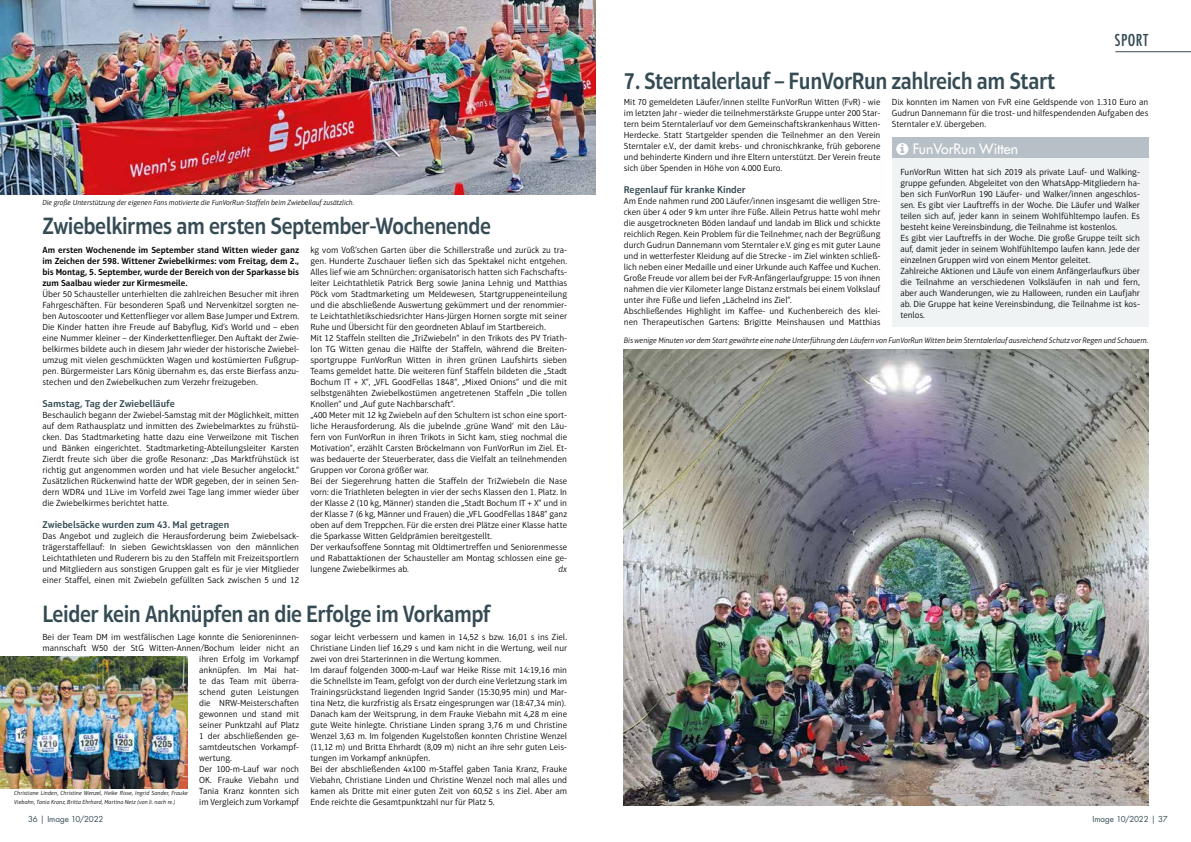
<style>
.page{position:relative;width:1191px;height:842px;background:#fff}
.page>*{position:absolute;margin:0;border:0;box-sizing:border-box;transform-origin:0 0}
.t1{font:600 24px "Aptifer Sans LT Pro";letter-spacing:-.02em;color:#354b54;scale:.9 1}
.t2{font:500 condensed 16px "Futura LT Pro";letter-spacing:.035em;color:#354b54}
.t3{font:500 14px "Futura LT Pro";color:#fff}
.t4{font:600 10px "Aptifer Sans LT Pro";color:#354b54}
.t5{font:300 9px/11px "Aptifer Sans LT Pro";color:#000;text-align:justify}
.t6{font:600 9px/11px "Aptifer Sans LT Pro";color:#000;text-align:justify}
.t7{font:italic 300 9px "Aptifer Sans LT Pro";color:#000}
.t8{font:italic 300 8px "Aptifer Sans LT Pro";color:#000}
.t9{font:8px "Futura LT Pro";letter-spacing:-.01em;color:#354b54}
.t10{font:italic 300 7.5px "Aptifer Sans LT Pro";color:#000}
.t11{font:italic 300 6px/9px "Aptifer Sans LT Pro";letter-spacing:.015em;color:#000}
</style>
<div class="page">
<img style="left:0;top:0;width:595px;height:195px">
<div style="left:891px;top:137px;width:257px;height:22px;background:#b6c0c6"></div>
<div style="left:891px;top:159px;width:257px;height:168px;background:#f0f3f4"></div>
<img style="left:0;top:657px;width:188px;height:131px">
<img style="left:624px;top:349px;width:524px;height:456px">
<hr style="left:1115px;top:51px;width:76px;height:1px;background:#354b54">
<p class="t10" style="left:43px;top:198px;width:313px">Die große Unterstützung der eigenen Fans motivierte die FunVorRun-Staffeln beim Zwiebellauf zusätzlich.</p>
<h1 class="t1" style="left:43px;top:212px;width:500px">Zwiebelkirmes am ersten September-Wochenende</h1>
<p class="t5" style="left:310px;top:245px;width:258px;text-align:left">kg vom Voß’schen Garten über die Schillerstraße und zurück zu tra&shy;gen. Hunderte Zuschauer ließen sich das Spektakel nicht entgehen.<br>Alles lief wie am Schnürchen: organisatorisch hatten sich Fachschafts&shy;leiter Leichtathletik Patrick Berg sowie Janina Lehnig und Matthias Pöck vom Stadtmarketing um Meldewesen, Startgruppeneinteilung und die abschließende Auswertung gekümmert und der renommier&shy;te Leichtathletikschiedsrichter Hans-Jürgen Hornen sorgte mit seiner Ruhe und Übersicht für den geordneten Ablauf im Startbereich.<br>Mit 12 Staffeln stellten die „TriZwiebeln“ in den Trikots des PV Triath&shy;lon TG Witten genau die Hälfte der Staffeln, während die Breiten&shy;sportgruppe FunVorRun Witten in ihren grünen Laufshirts sieben Teams gemeldet hatte. Die weiteren fünf Staffeln bildeten die „Stadt Bochum IT + X“, „VFL GoodFellas 1848“, „Mixed Onions“ und die mit selbstgenähten Zwiebelkostümen angetretenen Staffeln „Die tollen Knollen“ und „Auf gute Nachbarschaft“.<br>„400 Meter mit 12 kg Zwiebeln auf den Schultern ist schon eine sport&shy;liche Herausforderung. Als die jubelnde ‚grüne Wand‘ mit den Läu&shy;fern von FunVorRun in ihren Trikots in Sicht kam, stieg nochmal die Motivation“, erzählt Carsten Bröckelmann von FunVorRun im Ziel. Et&shy;was bedauerte der Steuerberater, dass die Vielfalt an teilnehmenden Gruppen vor Corona größer war.<br>Bei der Siegerehrung hatten die Staffeln der TriZwiebeln die Nase vorn: die Triathleten belegten in vier der sechs Klassen den 1. Platz. In der Klasse 2 (10 kg, Männer) standen die „Stadt Bochum IT + X“ und in der Klasse 7 (6 kg, Männer und Frauen) die „VFL GoodFellas 1848“ ganz oben auf dem Treppchen. Für die ersten drei Plätze einer Klasse hatte die Sparkasse Witten Geldprämien bereitgestellt.<br>Der verkaufsoffene Sonntag mit Oldtimertreffen und Seniorenmesse und Rabattaktionen der Schausteller am Montag schlossen eine ge&shy;lungene Zwiebelkirmes ab.</p>
<p class="t6" style="left:43px;top:245px;width:258px">Am ersten Wochenende im September stand Witten wieder ganz im Zeichen der 598. Wittener Zwiebelkirmes: vom Freitag, dem 2., bis Montag, 5. September, wurde der Bereich von der Sparkasse bis zum Saalbau wieder zur Kirmesmeile.</p>
<p class="t5" style="left:43px;top:289px;width:258px">Über 50 Schausteller unterhielten die zahlreichen Besucher mit ihren Fahrgeschäften. Für besonderen Spaß und Nervenkitzel sorgten ne&shy;ben Autoscooter und Kettenflieger vor allem Base Jumper und Extrem.<br>Die Kinder hatten ihre Freude auf Babyflug, Kid’s World und – eben eine Nummer kleiner – der Kinderkettenflieger. Den Auftakt der Zwie&shy;belkirmes bildete auch in diesem Jahr wieder der historische Zwiebel&shy;umzug mit vielen geschmückten Wagen und kostümierten Fußgrup&shy;pen. Bürgermeister Lars König übernahm es, das erste Bierfass anzu&shy;stechen und den Zwiebelkuchen zum Verzehr freizugeben.</p>
<p class="t4" style="left:43px;top:398px;width:134px">Samstag, Tag der Zwiebelläufe</p>
<p class="t5" style="left:43px;top:410px;width:258px">Beschaulich begann der Zwiebel-Samstag mit der Möglichkeit, mitten auf dem Rathausplatz und inmitten des Zwiebelmarktes zu frühstü&shy;cken. Das Stadtmarketing hatte dazu eine Verweilzone mit Tischen und Bänken eingerichtet. Stadtmarketing-Abteilungsleiter Karsten Zierdt freute sich über die große Resonanz: „Das Marktfrühstück ist richtig gut angenommen worden und hat viele Besucher angelockt.“ Zusätzlichen Rückenwind hatte der WDR gegeben, der in seinen Sen&shy;dern WDR4 und 1Live im Vorfeld zwei Tage lang immer wieder über die Zwiebelkirmes berichtet hatte.</p>
<p class="t4" style="left:43px;top:519px;width:188px">Zwiebelsäcke wurden zum 43. Mal getragen</p>
<p class="t5" style="left:43px;top:531px;width:258px">Das Angebot und zugleich die Herausforderung beim Zwiebelsack&shy;trägerstaffellauf: In sieben Gewichtsklassen von den männlichen Leichtathleten und Ruderern bis zu den Staffeln mit Freizeitsportlern und Mitgliedern aus sonstigen Gruppen galt es für je vier Mitglieder einer Staffel, einen mit Zwiebeln gefüllten Sack zwischen 5 und 12</p>
<p class="t7" style="left:558px;top:564px;width:10px">dx</p>
<h1 class="t1" style="left:43px;top:599px;width:499px">Leider kein Anknüpfen an die Erfolge im Vorkampf</h1>
<p class="t5" style="left:43px;top:631px;width:258px">Bei der Team DM im westfälischen Lage konnte die Senioreninnen-</p>
<p class="t5" style="left:43px;top:642px;width:258px">mannschaft W50 der StG Witten-Annen/Bochum leider nicht an</p>
<p class="t5" style="left:199px;top:653px;width:101px">ihren Erfolg im Vorkampf</p>
<p class="t5" style="left:199px;top:664px;width:101px">anknüpfen. Im Mai hat-</p>
<p class="t5" style="left:199px;top:675px;width:101px">te das Team mit überra-</p>
<p class="t5" style="left:199px;top:686px;width:101px">schend guten Leistungen</p>
<p class="t5" style="left:199px;top:697px;width:101px">die NRW-Meisterschaften</p>
<p class="t5" style="left:199px;top:708px;width:101px">gewonnen und stand mit</p>
<p class="t5" style="left:199px;top:719px;width:101px">seiner Punktzahl auf Platz</p>
<p class="t5" style="left:199px;top:730px;width:101px">1 der abschließenden ge-</p>
<p class="t5" style="left:199px;top:741px;width:101px">samtdeutschen Vorkampf-</p>
<p class="t5" style="left:199px;top:752px;width:34px">wertung.</p>
<p class="t5" style="left:199px;top:763px;width:101px">Der 100-m-Lauf war noch</p>
<p class="t5" style="left:199px;top:774px;width:101px">OK. Frauke Viebahn und</p>
<p class="t5" style="left:199px;top:785px;width:101px">Tania Kranz konnten sich</p>
<p class="t5" style="left:199px;top:796px;width:101px">im Vergleich zum Vorkampf</p>
<p class="t5" style="left:310px;top:631px;width:258px;text-align:left">sogar leicht verbessern und kamen in 14,52 s bzw. 16,01 s ins Ziel.<br>Christiane Linden lief 16,29 s und kam nicht in die Wertung, weil nur zwei von drei Starterinnen in die Wertung kommen.<br>Im darauf folgenden 3000-m-Lauf war Heike Risse mit 14:19,16 min die Schnellste im Team, gefolgt von der durch eine Verletzung stark im Trainingsrückstand liegenden Ingrid Sander (15:30,95 min) und Mar&shy;tina Netz, die kurzfristig als Ersatz eingesprungen war (18:47,34 min).<br>Danach kam der Weitsprung, in dem Frauke Viebahn mit 4,28 m eine gute Weite hinlegte. Christiane Linden sprang 3,76 m und Christine Wenzel 3,63 m. Im folgenden Kugelstoßen konnten Christine Wenzel (11,12 m) und Britta Ehrhardt (8,09 m) nicht an ihre sehr guten Leis&shy;tungen im Vorkampf anknüpfen.<br>Bei der abschließenden 4x100 m-Staffel gaben Tania Kranz, Frauke Viebahn, Christiane Linden und Christine Wenzel noch mal alles und kamen als Dritte mit einer guten Zeit von 60,52 s ins Ziel. Aber am Ende reichte die Gesamtpunktzahl nur für Platz 5.</p>
<p class="t11" style="left:14px;top:789px;width:175px">Christiane Linden, Christine Wenzel, Heike Risse, Ingrid Sander, Frauke<br>Viebahn, Tania Kranz, Britta Ehrhard, Martina Netz (von li. nach re.)</p>
<p class="t9" style="left:28px;top:814px;width:77px">36 | Image 10/2022</p>
<h2 class="t2" style="left:1115px;top:29px;width:35px">SPORT</h2>
<h1 class="t1" style="left:624px;top:67px;width:481px">7. Sterntalerlauf – FunVorRun zahlreich am Start</h1>
<p class="t5" style="left:891px;top:96px;width:258px">Dix konnten im Namen von FvR eine Geldspende von 1.310 Euro an Gudrun Dannemann für die trost- und hilfespendenden Aufgaben des Sterntaler e.V. übergeben.</p>
<p class="t5" style="left:624px;top:96px;width:258px">Mit 70 gemeldeten Läufer/innen stellte FunVorRun Witten (FvR) - wie im letzten Jahr - wieder die teilnehmerstärkste Gruppe unter 200 Star&shy;tern beim Sterntalerlauf vor dem Gemeinschaftskrankenhaus Witten-Herdecke. Statt Startgelder spenden die Teilnehmer an den Verein Sterntaler e.V., der damit krebs- und chronischkranke, früh geborene und behinderte Kindern und ihre Eltern unterstützt. Der Verein freute sich über Spenden in Höhe von 4.000 Euro.</p>
<p class="t4" style="left:624px;top:183px;width:123px">Regenlauf für kranke Kinder</p>
<p class="t5" style="left:624px;top:195px;width:258px;text-align:left">Am Ende nahmen rund 200 Läufer/innen insgesamt die welligen Stre&shy;cken über 4 oder 9 km unter ihre Füße. Allein Petrus hatte wohl mehr die ausgetrockneten Böden landauf und landab im Blick und schickte reichlich Regen. Kein Problem für die Teilnehmer, nach der Begrüßung durch Gudrun Dannemann vom Sterntaler e.V. ging es mit guter Laune und in wetterfester Kleidung auf die Strecke - im Ziel winkten schließ&shy;lich neben einer Medaille und einer Urkunde auch Kaffee und Kuchen.<br>Große Freude vor allem bei der FvR-Anfängerlaufgruppe: 15 von ihnen nahmen die vier Kilometer lange Distanz erstmals bei einem Volkslauf unter ihre Füße und liefen „Lächelnd ins Ziel“.<br>Abschließendes Highlight im Kaffee- und Kuchenbereich des klei&shy;nen Therapeutischen Gartens: Brigitte Meinshausen und Matthias</p>
<h3 class="t3" style="left:912px;top:138px;width:107px">FunVorRun Witten</h3>
<p class="t5" style="left:900px;top:166px;width:241px;text-align:left">FunVorRun Witten hat sich 2019 als private Lauf- und Walking&shy;gruppe gefunden. Abgeleitet von den WhatsApp-Mitgliedern ha&shy;ben sich FunVorRun 190 Läufer- und Walker/innen angeschlos&shy;sen. Es gibt vier Lauftreffs in der Woche. Die Läufer und Walker teilen sich auf, jeder kann in seinem Wohlfühltempo laufen. Es besteht keine Vereinsbindung, die Teilnahme ist kostenlos.<br>Es gibt vier Lauftreffs in der Woche. Die große Gruppe teilt sich auf, damit jeder in seinem Wohlfühltempo laufen kann. Jede der einzelnen Gruppen wird von einem Mentor geleitet.<br>Zahlreiche Aktionen und Läufe von einem Anfängerlaufkurs über die Teilnahme an verschiedenen Volksläufen in nah und fern, aber auch Wanderungen, wie zu Halloween, runden ein Laufjahr ab. Die Gruppe hat keine Vereinsbindung, die Teilnahme ist kos&shy;tenlos.</p>
<p class="t8" style="left:624px;top:336px;width:526px">Bis wenige Minuten vor dem Start gewährte eine nahe Unterführung den Läufern von FunVorRun Witten beim Sterntalerlauf ausreichend Schutz vor Regen und Schauern.</p>
<p class="t9" style="left:1092px;top:814px;width:77px">Image 10/2022 | 37</p>
</div>
